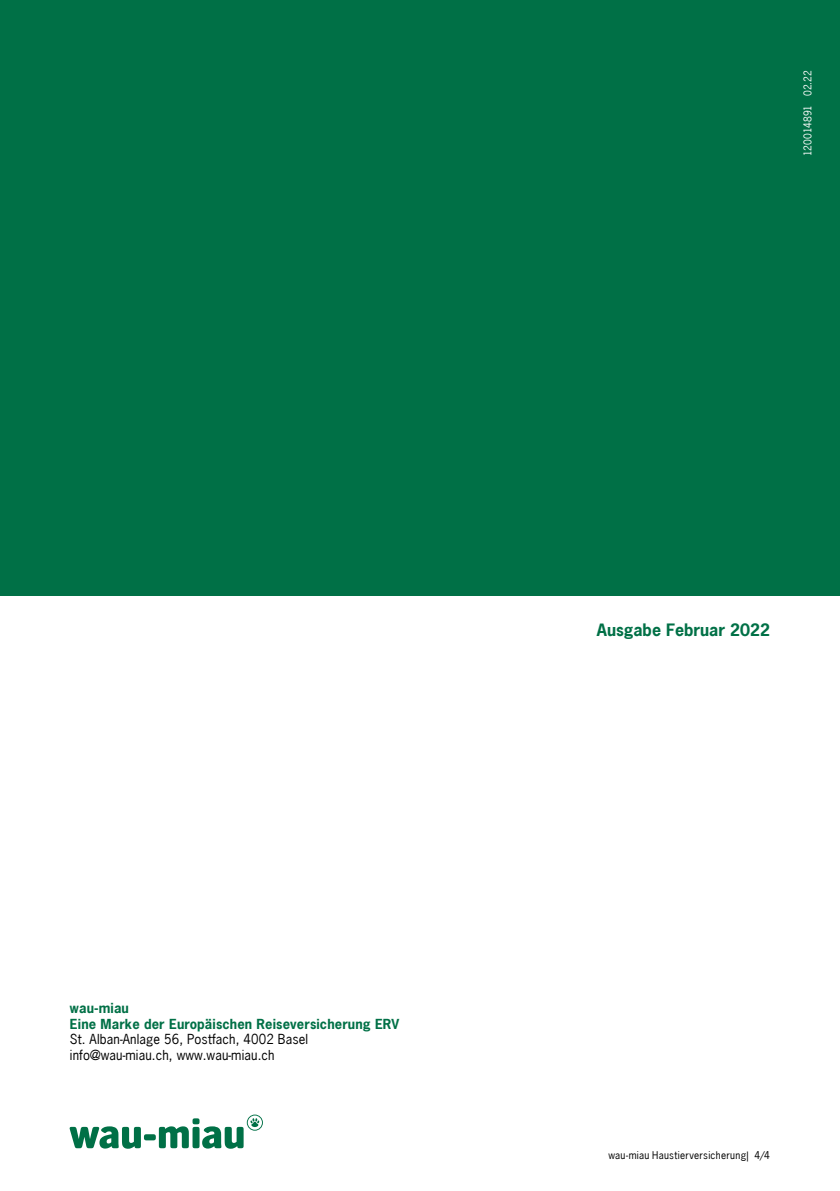
<style>
.page{position:relative;width:840px;height:1191px;background:#fff}
.page>*{position:absolute;margin:0;border:0;box-sizing:border-box;transform-origin:0 0}
.Subtitle_B_bold_8_10{font:700 16px "News Gothic LT";color:#007046}
.Table_Copy_regular_6{font:13px "News Gothic LT";letter-spacing:.01em;color:#000}
.Table_Copy_bold_6_5{font:700 13px "News Gothic LT";letter-spacing:.01em;color:#007046}
.NET_regular_5_6pt{font:10px "News Gothic LT";letter-spacing:.025em;color:#000}
.Code_regular_5pt{font:10px "News Gothic LT";letter-spacing:.01em;color:#fff}
</style>
<div class="page">
<svg style="left:70px;top:1114px;width:193px;height:34px"></svg>
<div style="left:0;top:0;width:839px;height:595px;background:#007046"></div>
<p class="Table_Copy_bold_6_5" style="left:70px;top:999px;width:60px">wau-miau</p>
<p class="Table_Copy_bold_6_5" style="left:70px;top:1015px;width:330px">Eine Marke der Europäischen Reiseversicherung ERV</p>
<p class="Table_Copy_regular_6" style="left:70px;top:1031px;width:239px">St. Alban-Anlage 56, Postfach, 4002 Basel</p>
<p class="Table_Copy_regular_6" style="left:70px;top:1046px;width:206px">info@wau-miau.ch, www.wau-miau.ch</p>
<p class="Code_regular_5pt" style="left:801px;top:156px;width:88px;rotate:-90deg">120014891 02.22</p>
<p class="Subtitle_B_bold_8_10" style="left:596px;top:619px;width:174px">Ausgabe Februar 2022</p>
<p class="NET_regular_5_6pt" style="left:608px;top:1148px;width:163px">wau-miau Haustierversicherung| 4/4</p>
</div>
